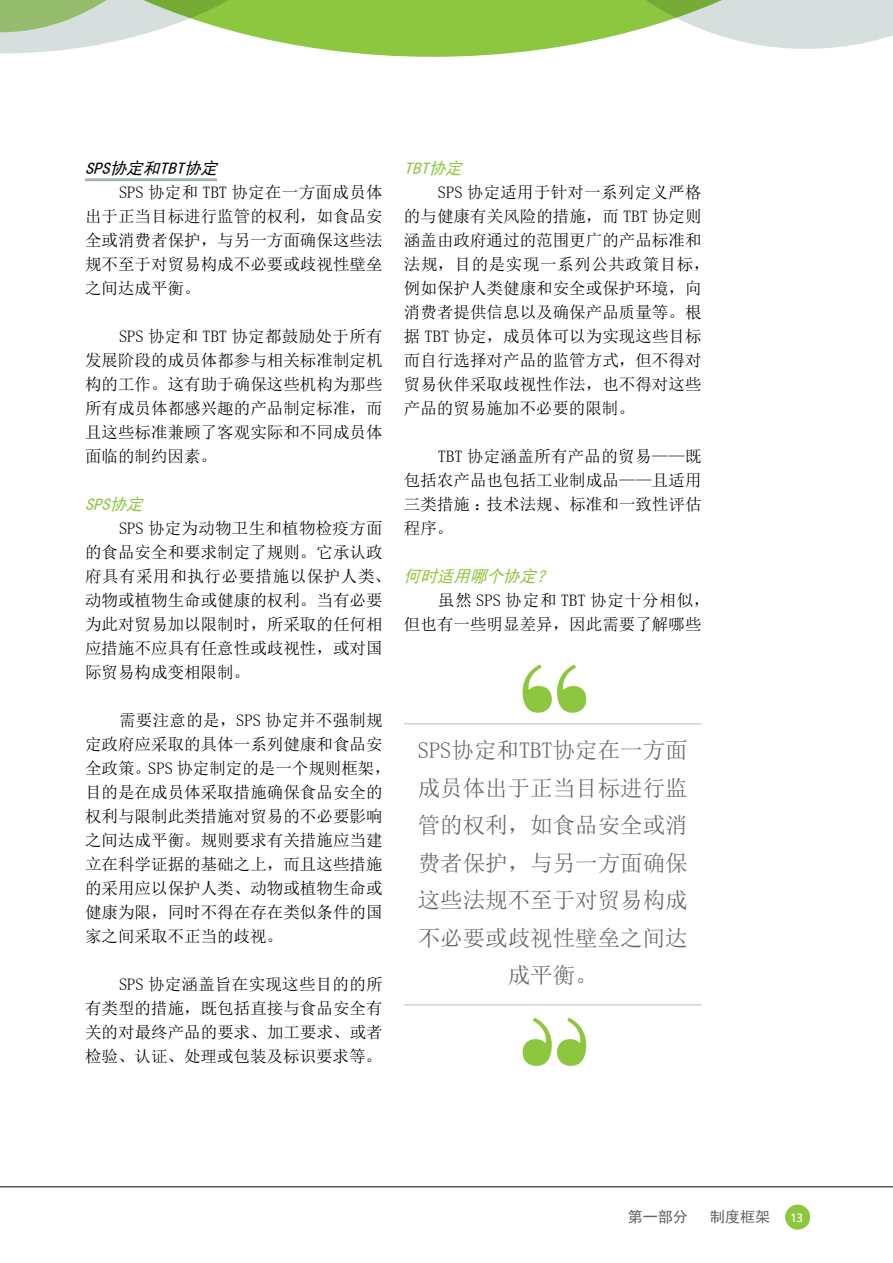
<style>
.page{position:relative;width:893px;height:1263px;background:#fff}
.page>*{position:absolute;margin:0;border:0;box-sizing:border-box;transform-origin:0 0}
.t1{font:22.5px/37.5px "Sim Sun";color:#636466;text-align:center}
.t2{font:16.5px/24px "Sim Sun";color:#000;text-align:justify}
.t3{font:italic 16.5px "Sim Hei";color:#8dc63f}
.t4{font:italic 16.5px "Sim Hei";color:#000}
.t5{font:15px "Sim Hei";color:#636466}
.t6{font:12px "Frutiger LT Std";color:#fff}
</style>
<div class="page">
<div style="left:357px;top:0;width:187px;height:57px;background:#8dc63f"></div>
<svg style="left:0;top:0;width:357px;height:54px"></svg>
<svg style="left:496px;top:0;width:397px;height:49px"></svg>
<hr style="left:0;top:1186px;width:893px;height:1px;background:#000">
<div style="left:785px;top:1205px;width:25px;height:24px;background:#8dc63f;border-radius:50%"></div>
<hr style="left:85px;top:178px;width:132px;height:3px;background:#a7b5b6">
<hr style="left:404px;top:723px;width:298px;height:1px;background:#bcbec0">
<hr style="left:404px;top:1004px;width:298px;height:1px;background:#bcbec0">
<svg style="left:523px;top:664px;width:63px;height:49px"></svg>
<svg style="left:523px;top:1017px;width:63px;height:49px"></svg>
<p class="t4" style="left:85px;top:160px;width:138px">SPS协定和TBT协定</p>
<p class="t2" style="left:85px;top:180px;width:299px;text-indent:34px">SPS 协定和 TBT 协定在一方面成员体出于正当目标进行监管的权利，如食品安全或消费者保护，与另一方面确保这些法规不至于对贸易构成不必要或歧视性壁垒之间达成平衡。</p>
<p class="t2" style="left:85px;top:324px;width:299px;text-indent:34px">SPS 协定和 TBT 协定都鼓励处于所有发展阶段的成员体都参与相关标准制定机构的工作。这有助于确保这些机构为那些所有成员体都感兴趣的产品制定标准，而且这些标准兼顾了客观实际和不同成员体面临的制约因素。</p>
<p class="t3" style="left:85px;top:496px;width:64px">SPS协定</p>
<p class="t2" style="left:85px;top:516px;width:307px;text-align:left;text-indent:34px">SPS 协定为动物卫生和植物检疫方面的食品安全和要求制定了规则。它承认政府具有采用和执行必要措施以保护人类、动物或植物生命或健康的权利。当有必要为此对贸易加以限制时，所采取的任何相应措施不应具有任意性或歧视性，或对国际贸易构成变相限制。</p>
<p class="t2" style="left:85px;top:708px;width:307px;text-align:left;text-indent:34px">需要注意的是，SPS 协定并不强制规定政府应采取的具体一系列健康和食品安全政策。SPS 协定制定的是一个规则框架，目的是在成员体采取措施确保食品安全的权利与限制此类措施对贸易的不必要影响之间达成平衡。规则要求有关措施应当建立在科学证据的基础之上，而且这些措施的采用应以保护人类、动物或植物生命或健康为限，同时不得在存在类似条件的国家之间采取不正当的歧视。</p>
<p class="t2" style="left:85px;top:972px;width:299px;text-indent:34px">SPS 协定涵盖旨在实现这些目的的所有类型的措施，既包括直接与食品安全有关的对最终产品的要求、加工要求、或者检验、认证、处理或包装及标识要求等。</p>
<p class="t3" style="left:404px;top:160px;width:64px">TBT协定</p>
<p class="t2" style="left:404px;top:180px;width:307px;text-align:left;text-indent:34px">SPS 协定适用于针对一系列定义严格的与健康有关风险的措施，而 TBT 协定则涵盖由政府通过的范围更广的产品标准和法规，目的是实现一系列公共政策目标，例如保护人类健康和安全或保护环境，向消费者提供信息以及确保产品质量等。根据 TBT 协定，成员体可以为实现这些目标而自行选择对产品的监管方式，但不得对贸易伙伴采取歧视性作法，也不得对这些产品的贸易施加不必要的限制。</p>
<p class="t2" style="left:404px;top:444px;width:299px;text-indent:34px">TBT 协定涵盖所有产品的贸易——既包括农产品也包括工业制成品——且适用三类措施：技术法规、标准和一致性评估程序。</p>
<p class="t3" style="left:404px;top:568px;width:154px">何时适用哪个协定？</p>
<p class="t2" style="left:404px;top:588px;width:307px;text-indent:34px">虽然 SPS 协定和 TBT 协定十分相似，但也有一些明显差异，因此需要了解哪些</p>
<h1 class="t1" style="left:418px;top:731px;width:271px">SPS协定和TBT协定在一方面成员体出于正当目标进行监管的权利，如食品安全或消费者保护，与另一方面确保这些法规不至于对贸易构成不必要或歧视性壁垒之间达成平衡。</h1>
<p class="t5" style="left:628px;top:1209px;width:61px">第一部分</p>
<p class="t5" style="left:710px;top:1209px;width:61px">制度框架</p>
<p class="t6" style="left:790px;top:1210px;width:15px">13</p>
</div>
